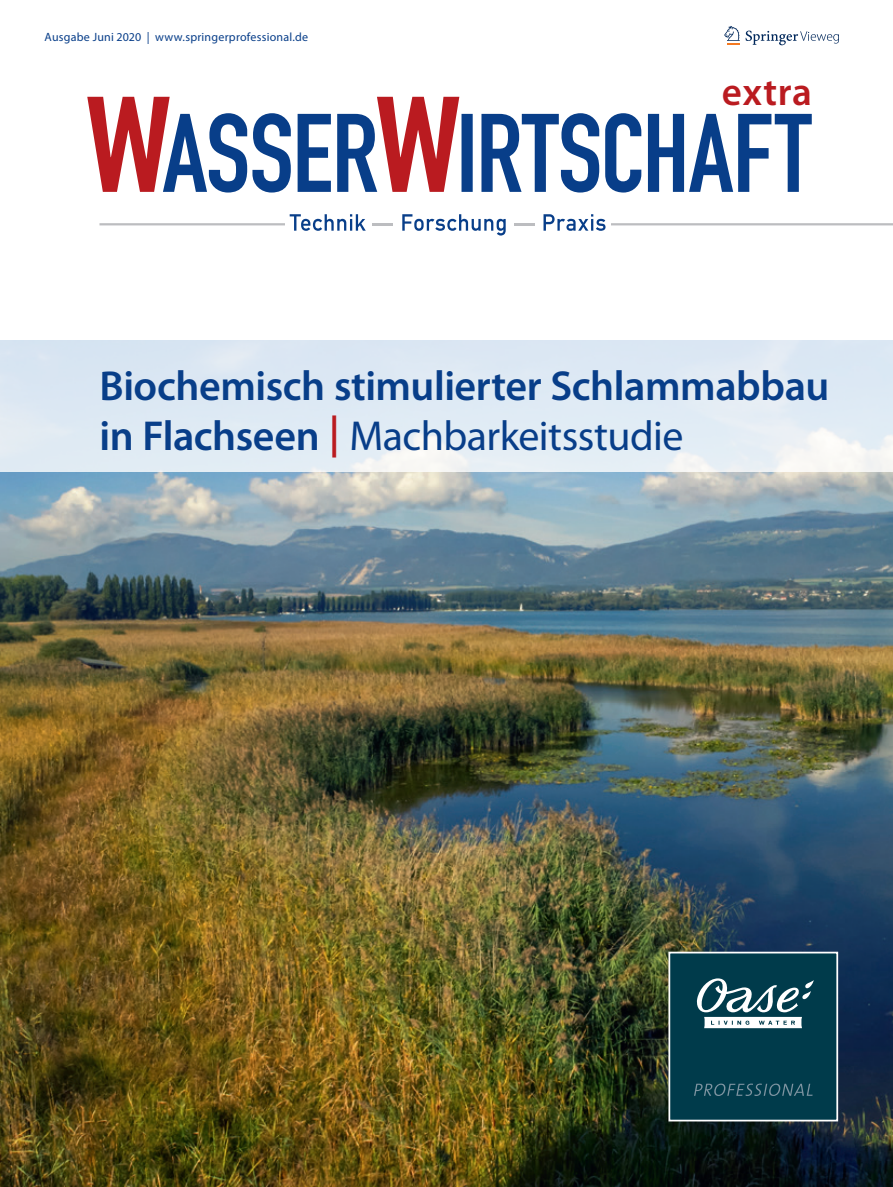
<style>
.page{position:relative;width:893px;height:1187px;background:#fff}
.page>*{position:absolute;margin:0;border:0;box-sizing:border-box;transform-origin:0 0}
.t1{font:600 42px/50.4px "Myriad Pro";letter-spacing:-.01em;color:#083e89}
.t2{font:600 39px "Myriad Pro";letter-spacing:.02em;color:#ba1b20}
.t3{font:12px "Myriad Pro";letter-spacing:.02em;color:#083e89}
.s1{color:#ba1b20}
.s2{font-weight:400}
</style>
<div class="page">
<svg style="left:724px;top:26px;width:16px;height:19px"></svg>
<svg style="left:746px;top:31px;width:93px;height:14px"></svg>
<svg style="left:87px;top:97px;width:725px;height:95px"></svg>
<hr style="left:99px;top:223px;width:794px;height:2px;background:#bcbdc0">
<div style="left:286px;top:211px;width:325px;height:27px;background:#fff"></div>
<svg style="left:543px;top:214px;width:62px;height:17px"></svg>
<hr style="left:514px;top:223px;width:20px;height:2px;background:#bcbdc0">
<svg style="left:402px;top:214px;width:104px;height:21px"></svg>
<hr style="left:373px;top:223px;width:20px;height:2px;background:#bcbdc0">
<svg style="left:290px;top:214px;width:76px;height:17px"></svg>
<img style="left:0;top:471px;width:893px;height:715px">
<div style="left:0;top:340px;width:893px;height:131px;background:#dfeaf4"></div>
<div style="left:669px;top:952px;width:168px;height:168px;background:#003b4b"></div>
<svg style="left:696px;top:978px;width:118px;height:50px"></svg>
<svg style="left:694px;top:1083px;width:119px;height:12px"></svg>
<div style="left:668px;top:951px;width:170px;height:170px;border:2px solid #fff"></div>
<p class="t3" style="left:45px;top:30px;width:265px">Ausgabe Juni 2020 | www.springerprofessional.de</p>
<p class="t2" style="left:722px;top:67px;width:92px">extra</p>
<p class="t1" style="left:99px;top:359px;width:731px">Biochemisch stimulierter Schlammabbau in Flachseen <span class="s1">|</span> <span class="s2">Machbarkeitsstudie</span></p>
</div>
